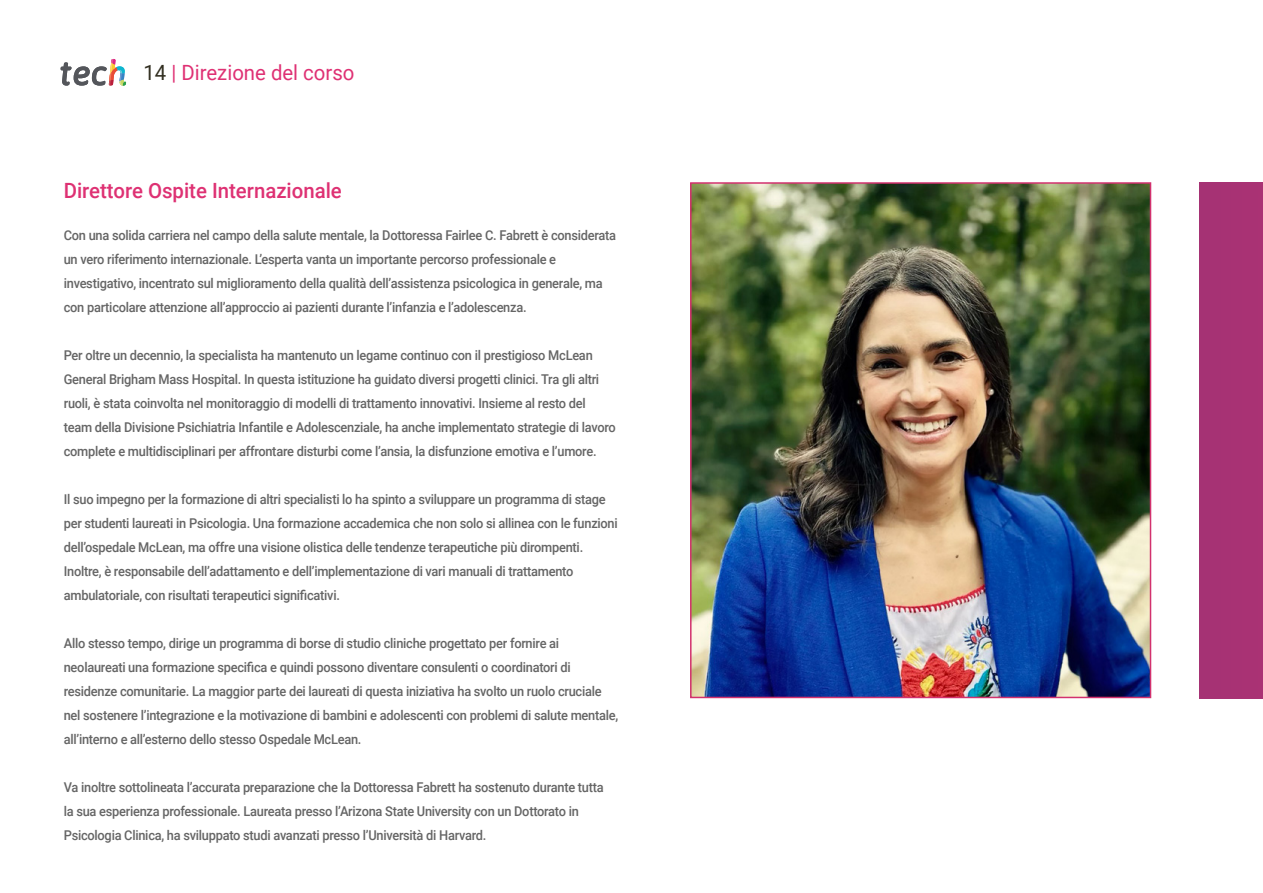
<style>
.page{position:relative;width:1263px;height:893px;background:#fff}
.page>*{position:absolute;margin:0;border:0;box-sizing:border-box;transform-origin:0 0}
.t1{font:500 21px "Roboto";color:#de3173}
.t2{font:21px "Roboto";color:#df3174}
.t3{font:500 13.5px/24px "Roboto";letter-spacing:-.02em;color:#656565;scale:.95 1}
.s1{color:#312e20}
</style>
<div class="page">
<div style="left:1199px;top:182px;width:64px;height:516px;background:#a73274"></div>
<svg style="left:61px;top:59px;width:65px;height:27px"></svg>
<img style="left:693px;top:185px;width:455px;height:510px">
<div style="left:690px;top:182px;width:461px;height:516px;border:2px solid #d2316e"></div>
<h1 class="t2" style="left:144px;top:57px;width:213px"><span class="s1">14</span> | Direzione del corso</h1>
<h1 class="t1" style="left:64px;top:176px;width:280px">Direttore Ospite Internazionale</h1>
<p class="t3" style="left:64px;top:222px;width:583px">Con una solida carriera nel campo della salute mentale, la Dottoressa Fairlee C. Fabrett è considerata un vero riferimento internazionale. L’esperta vanta un importante percorso professionale e investigativo, incentrato sul miglioramento della qualità dell’assistenza psicologica in generale, ma con particolare attenzione all’approccio ai pazienti durante l’infanzia e l’adolescenza.</p>
<p class="t3" style="left:64px;top:342px;width:582px">Per oltre un decennio, la specialista ha mantenuto un legame continuo con il prestigioso McLean General Brigham Mass Hospital. In questa istituzione ha guidato diversi progetti clinici. Tra gli altri ruoli, è stata coinvolta nel monitoraggio di modelli di trattamento innovativi. Insieme al resto del team della Divisione Psichiatria Infantile e Adolescenziale, ha anche implementato strategie di lavoro complete e multidisciplinari per affrontare disturbi come l’ansia, la disfunzione emotiva e l’umore.</p>
<p class="t3" style="left:64px;top:486px;width:585px">Il suo impegno per la formazione di altri specialisti lo ha spinto a sviluppare un programma di stage per studenti laureati in Psicologia. Una formazione accademica che non solo si allinea con le funzioni dell’ospedale McLean, ma offre una visione olistica delle tendenze terapeutiche più dirompenti.<br>Inoltre, è responsabile dell’adattamento e dell’implementazione di vari manuali di trattamento ambulatoriale, con risultati terapeutici significativi.</p>
<p class="t3" style="left:64px;top:630px;width:585px">Allo stesso tempo, dirige un programma di borse di studio cliniche progettato per fornire ai neolaureati una formazione specifica e quindi possono diventare consulenti o coordinatori di residenze comunitarie. La maggior parte dei laureati di questa iniziativa ha svolto un ruolo cruciale nel sostenere l’integrazione e la motivazione di bambini e adolescenti con problemi di salute mentale, all’interno e all’esterno dello stesso Ospedale McLean.</p>
<p class="t3" style="left:64px;top:774px;width:570px">Va inoltre sottolineata l’accurata preparazione che la Dottoressa Fabrett ha sostenuto durante tutta la sua esperienza professionale. Laureata presso l’Arizona State University con un Dottorato in<br>Psicologia Clinica, ha sviluppato studi avanzati presso l’Università di Harvard.</p>
</div>
